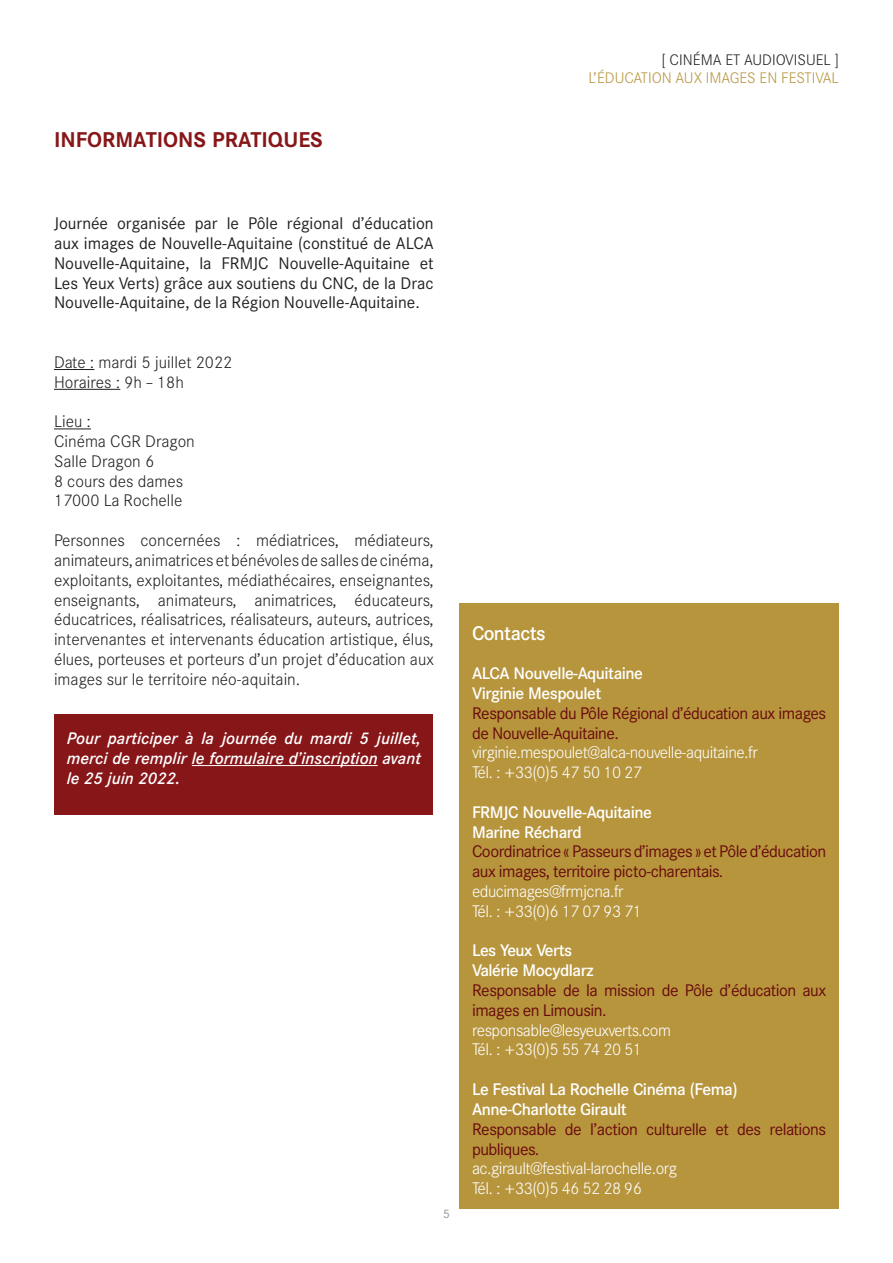
<style>
.page{position:relative;width:893px;height:1263px;background:#fff}
.page>*{position:absolute;margin:0;border:0;box-sizing:border-box;transform-origin:0 0}
.t1{font:700 21px "Corporate S";color:#871619}
.t2{font:500 19.5px "Corporate S";letter-spacing:-.03em;color:#fff}
.t3{font:300 16.5px/19.8px "Corporate S";color:#231f20}
.t4{font:16.5px/19.8px "Corporate S";letter-spacing:-.03em;color:#690a0d}
.t5{font:16.5px/19.8px "Corporate S";color:#231f20;text-align:justify}
.t6{font:300 16.5px/19.8px "Corporate S";letter-spacing:-.03em;color:#fff}
.t7{font:500 16.5px/19.8px "Corporate S";letter-spacing:-.03em;color:#fff}
.t8{font:italic 500 16.5px/19.8px "Corporate S";color:#fff;text-align:justify}
.t9{font:300 15px "Corporate S";color:#b7953d}
.t10{font:300 15px "Corporate S";color:#231f20}
.t11{font:12px "Corporate S";color:#939598}
</style>
<div class="page">
<div style="left:54px;top:714px;width:378px;height:101px;background:#871619"></div>
<hr style="left:54px;top:369px;width:40px;height:1px;background:#231f20">
<hr style="left:54px;top:389px;width:66px;height:1px;background:#231f20">
<hr style="left:54px;top:428px;width:37px;height:1px;background:#231f20">
<hr style="left:192px;top:765px;width:186px;height:1px;background:#fff">
<div style="left:459px;top:604px;width:380px;height:605px;background:#b7953d"></div>
<p class="t1" style="left:54px;top:126px;width:270px">INFORMATIONS PRATIQUES</p>
<p class="t10" style="left:662px;top:51px;width:179px">[ CINÉMA ET AUDIOVISUEL ]</p>
<p class="t9" style="left:589px;top:69px;width:252px">L’ÉDUCATION AUX IMAGES EN FESTIVAL</p>
<p class="t5" style="left:54px;top:214px;width:381px">Journée organisée par le Pôle régional d’éducation aux images de Nouvelle-Aquitaine (constitué de ALCA Nouvelle-Aquitaine, la FRMJC Nouvelle-Aquitaine et Les Yeux Verts) grâce aux soutiens du CNC, de la Drac Nouvelle-Aquitaine, de la Région Nouvelle-Aquitaine.</p>
<p class="t3" style="left:54px;top:352px;width:180px">Date : mardi 5 juillet 2022<br>Horaires : 9h – 18h</p>
<p class="t3" style="left:54px;top:412px;width:142px">Lieu :<br>Cinéma CGR Dragon<br>Salle Dragon 6<br>8 cours des dames<br>17000 La Rochelle</p>
<p class="t3" style="left:54px;top:530px;width:381px;text-align:justify">Personnes concernées : médiatrices, médiateurs, animateurs, animatrices et bénévoles de salles de cinéma, exploitants, exploitantes, médiathécaires, enseignantes, enseignants, animateurs, animatrices, éducateurs, éducatrices, réalisatrices, réalisateurs, auteurs, autrices, intervenantes et intervenants éducation artistique, élus, élues, porteuses et porteurs d’un projet d’éducation aux images sur le territoire néo-aquitain.</p>
<p class="t8" style="left:67px;top:728px;width:356px">Pour participer à la journée du mardi 5 juillet, merci de remplir le formulaire d’inscription avant le 25 juin 2022.</p>
<p class="t11" style="left:443px;top:1207px;width:8px">5</p>
<p class="t2" style="left:472px;top:621px;width:75px">Contacts</p>
<p class="t7" style="left:472px;top:664px;width:173px">ALCA Nouvelle-Aquitaine<br>Virginie Mespoulet</p>
<p class="t4" style="left:472px;top:703px;width:356px">Responsable du Pôle Régional d’éducation aux images de Nouvelle-Aquitaine.</p>
<p class="t6" style="left:472px;top:743px;width:287px">virginie.mespoulet@alca-nouvelle-aquitaine.fr<br>Tél. : +33(0)5 47 50 10 27</p>
<p class="t7" style="left:472px;top:802px;width:181px">FRMJC Nouvelle-Aquitaine<br>Marine Réchard</p>
<p class="t4" style="left:472px;top:842px;width:356px">Coordinatrice « Passeurs d’images » et Pôle d’éducation aux images, territoire picto-charentais.</p>
<p class="t6" style="left:472px;top:881px;width:171px">educimages@frmjcna.fr<br>Tél. : +33(0)6 17 07 93 71</p>
<p class="t7" style="left:472px;top:941px;width:123px">Les Yeux Verts<br>Valérie Mocydlarz</p>
<p class="t4" style="left:472px;top:980px;width:356px">Responsable de la mission de Pôle d’éducation aux images en Limousin.</p>
<p class="t6" style="left:472px;top:1020px;width:200px">responsable@lesyeuxverts.com<br>Tél. : +33(0)5 55 74 20 51</p>
<p class="t7" style="left:472px;top:1080px;width:267px">Le Festival La Rochelle Cinéma (Fema)<br>Anne-Charlotte Girault</p>
<p class="t4" style="left:472px;top:1119px;width:356px">Responsable de l’action culturelle et des relations publiques.</p>
<p class="t6" style="left:472px;top:1159px;width:206px">ac.girault@festival-larochelle.org<br>Tél. : +33(0)5 46 52 28 96</p>
</div>
